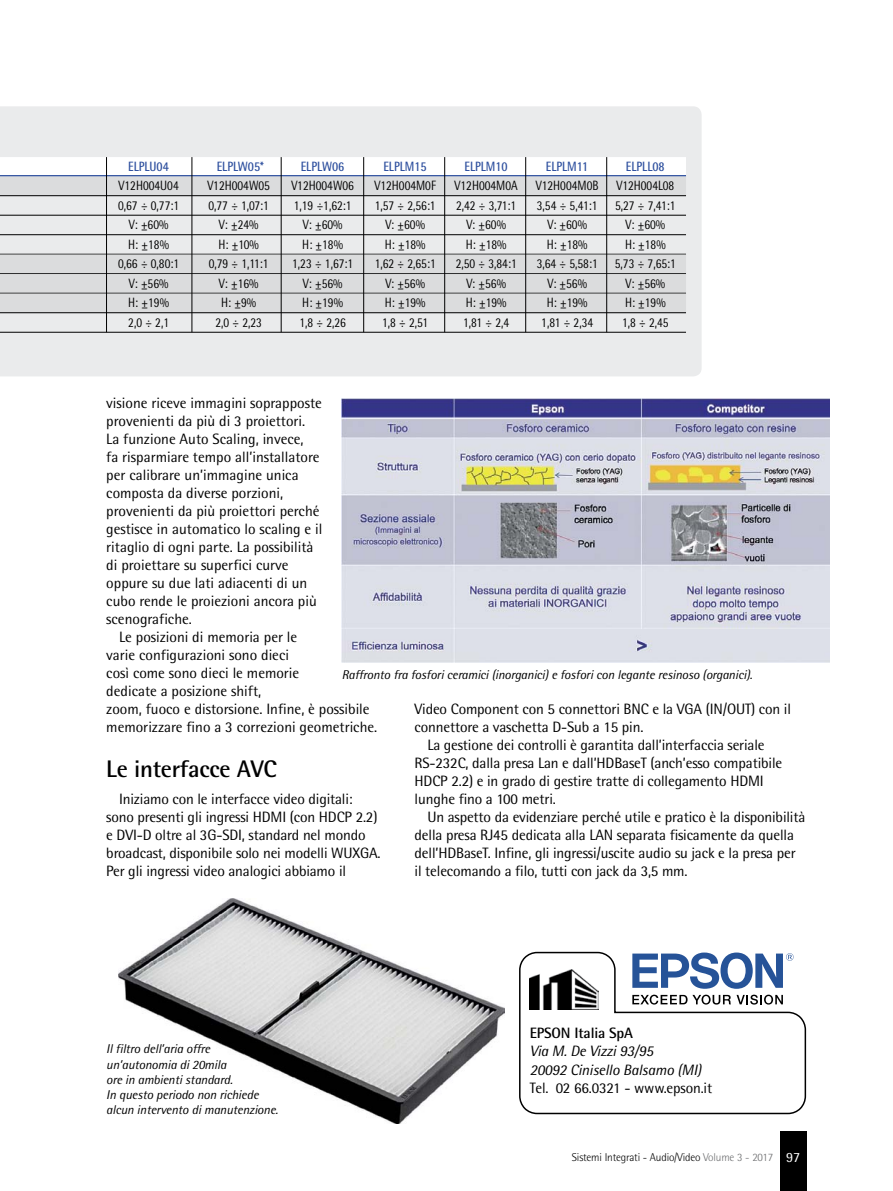
<style>
.page{position:relative;width:893px;height:1191px;background:#fff}
.page>*{position:absolute;margin:0;border:0;box-sizing:border-box;transform-origin:0 0}
.q_titolino_singolo{font:700 24px "Rotis Semi Sans";letter-spacing:-.01em;color:#000}
.q_testo{font:15px/18px "Rotis Semi Sans";letter-spacing:-.01em;color:#000}
.q_indirizzo{font:15px/18px "Rotis Semi Sans";letter-spacing:-.01em;color:#000}
.q_indirizzo-2{font:italic 15px/18px "Rotis Semi Sans";letter-spacing:-.01em;color:#000}
.t1{font:13.5px "Rotis Semi Sans";color:#000;scale:.85 1}
.t2{font:700 13.5px "Rotis Semi Sans";color:#2d4f9e;scale:.85 1}
.q_didascalia_nuova{font:italic 12.75px/15px "Rotis Semi Sans";letter-spacing:-.01em;color:#000}
.t3{font:300 11.25px "Rotis Semi Sans";letter-spacing:-.015em;color:#000}
.s1{font-weight:700;font-style:normal}
.s2{font-style:italic}
.s3{color:#6d6e70}
.s4{font-weight:400;font-size:14.1px;color:#fff}
</style>
<div class="page">
<div style="left:780px;top:1131px;width:26px;height:60px;background:#000"></div>
<img style="left:119px;top:898px;width:386px;height:225px">
<svg style="left:519px;top:951px;width:288px;height:164px"></svg>
<img style="left:530px;top:969px;width:68px;height:40px">
<svg style="left:632px;top:994px;width:99px;height:10px"></svg>
<svg style="left:737px;top:994px;width:46px;height:10px"></svg>
<svg style="left:632px;top:952px;width:162px;height:36px"></svg>
<div style="left:0;top:106px;width:702px;height:270px;background:#eaebec"></div>
<div style="left:0;top:157px;width:686px;height:19px;background:#fff"></div>
<hr style="left:0;top:175px;width:686px;height:1px;background:#2d4f9e">
<div style="left:0;top:176px;width:686px;height:20px;background:#dbdcdd"></div>
<hr style="left:0;top:195px;width:686px;height:1px;background:#000">
<hr style="left:0;top:215px;width:686px;height:1px;background:#000">
<hr style="left:0;top:234px;width:686px;height:1px;background:#000">
<div style="left:0;top:254px;width:686px;height:20px;background:#dbdcdd"></div>
<hr style="left:0;top:273px;width:686px;height:1px;background:#000">
<div style="left:0;top:274px;width:686px;height:19px;background:#dbdcdd"></div>
<div style="left:0;top:293px;width:686px;height:20px;background:#dbdcdd"></div>
<hr style="left:0;top:312px;width:686px;height:1px;background:#000">
<hr style="left:0;top:332px;width:686px;height:1px;background:#000">
<hr style="left:106px;top:157px;width:1px;height:175px;background:#000">
<hr style="left:192px;top:157px;width:1px;height:175px;background:#000">
<hr style="left:281px;top:157px;width:1px;height:175px;background:#000">
<hr style="left:363px;top:157px;width:1px;height:175px;background:#000">
<hr style="left:444px;top:157px;width:1px;height:175px;background:#000">
<hr style="left:525px;top:157px;width:1px;height:175px;background:#000">
<hr style="left:606px;top:157px;width:1px;height:175px;background:#000">
<img style="left:341px;top:398px;width:489px;height:264px">
<p class="t2" style="left:128px;top:158px;width:50px">ELPLU04</p>
<p class="t2" style="left:217px;top:158px;width:57px">ELPLW05*</p>
<p class="t2" style="left:301px;top:158px;width:53px">ELPLW06</p>
<p class="t2" style="left:383px;top:158px;width:53px">ELPLM15</p>
<p class="t2" style="left:464px;top:158px;width:52px">ELPLM10</p>
<p class="t2" style="left:546px;top:158px;width:52px">ELPLM11</p>
<p class="t2" style="left:626px;top:158px;width:47px">ELPLL08</p>
<p class="t1" style="left:119px;top:178px;width:72px">V12H004U04</p>
<p class="t1" style="left:207px;top:178px;width:75px">V12H004W05</p>
<p class="t1" style="left:291px;top:178px;width:75px">V12H004W06</p>
<p class="t1" style="left:374px;top:178px;width:74px">V12H004M0F</p>
<p class="t1" style="left:455px;top:178px;width:76px">V12H004M0A</p>
<p class="t1" style="left:536px;top:178px;width:75px">V12H004M0B</p>
<p class="t1" style="left:616px;top:178px;width:70px">V12H004L08</p>
<p class="t1" style="left:118px;top:197px;width:73px">0,67 ÷ 0,77:1</p>
<p class="t1" style="left:208px;top:197px;width:73px">0,77 ÷ 1,07:1</p>
<p class="t1" style="left:294px;top:197px;width:69px">1,19 ÷1,62:1</p>
<p class="t1" style="left:375px;top:197px;width:73px">1,57 ÷ 2,56:1</p>
<p class="t1" style="left:456px;top:197px;width:72px">2,42 ÷ 3,71:1</p>
<p class="t1" style="left:537px;top:197px;width:73px">3,54 ÷ 5,41:1</p>
<p class="t1" style="left:615px;top:197px;width:73px">5,27 ÷ 7,41:1</p>
<p class="t1" style="left:129px;top:217px;width:48px">V: ±60%</p>
<p class="t1" style="left:219px;top:217px;width:48px">V: ±24%</p>
<p class="t1" style="left:303px;top:217px;width:48px">V: ±60%</p>
<p class="t1" style="left:385px;top:217px;width:48px">V: ±60%</p>
<p class="t1" style="left:466px;top:217px;width:48px">V: ±60%</p>
<p class="t1" style="left:547px;top:217px;width:48px">V: ±60%</p>
<p class="t1" style="left:625px;top:217px;width:48px">V: ±60%</p>
<p class="t1" style="left:128px;top:236px;width:49px">H: ±18%</p>
<p class="t1" style="left:219px;top:236px;width:49px">H: ±10%</p>
<p class="t1" style="left:302px;top:236px;width:49px">H: ±18%</p>
<p class="t1" style="left:385px;top:236px;width:49px">H: ±18%</p>
<p class="t1" style="left:466px;top:236px;width:49px">H: ±18%</p>
<p class="t1" style="left:547px;top:236px;width:49px">H: ±18%</p>
<p class="t1" style="left:625px;top:236px;width:49px">H: ±18%</p>
<p class="t1" style="left:118px;top:256px;width:73px">0,66 ÷ 0,80:1</p>
<p class="t1" style="left:209px;top:256px;width:72px">0,79 ÷ 1,11:1</p>
<p class="t1" style="left:292px;top:256px;width:73px">1,23 ÷ 1,67:1</p>
<p class="t1" style="left:375px;top:256px;width:73px">1,62 ÷ 2,65:1</p>
<p class="t1" style="left:456px;top:256px;width:73px">2,50 ÷ 3,84:1</p>
<p class="t1" style="left:537px;top:256px;width:73px">3,64 ÷ 5,58:1</p>
<p class="t1" style="left:615px;top:256px;width:73px">5,73 ÷ 7,65:1</p>
<p class="t1" style="left:129px;top:275px;width:48px">V: ±56%</p>
<p class="t1" style="left:219px;top:275px;width:48px">V: ±16%</p>
<p class="t1" style="left:303px;top:275px;width:48px">V: ±56%</p>
<p class="t1" style="left:385px;top:275px;width:48px">V: ±56%</p>
<p class="t1" style="left:466px;top:275px;width:48px">V: ±56%</p>
<p class="t1" style="left:547px;top:275px;width:48px">V: ±56%</p>
<p class="t1" style="left:625px;top:275px;width:48px">V: ±56%</p>
<p class="t1" style="left:128px;top:295px;width:49px">H: ±19%</p>
<p class="t1" style="left:221px;top:295px;width:43px">H: ±9%</p>
<p class="t1" style="left:302px;top:295px;width:49px">H: ±19%</p>
<p class="t1" style="left:385px;top:295px;width:49px">H: ±19%</p>
<p class="t1" style="left:466px;top:295px;width:49px">H: ±19%</p>
<p class="t1" style="left:547px;top:295px;width:49px">H: ±19%</p>
<p class="t1" style="left:625px;top:295px;width:49px">H: ±19%</p>
<p class="t1" style="left:128px;top:314px;width:50px">2,0 ÷ 2,1</p>
<p class="t1" style="left:215px;top:314px;width:56px">2,0 ÷ 2,23</p>
<p class="t1" style="left:299px;top:314px;width:56px">1,8 ÷ 2,26</p>
<p class="t1" style="left:382px;top:314px;width:56px">1,8 ÷ 2,51</p>
<p class="t1" style="left:463px;top:314px;width:56px">1,81 ÷ 2,4</p>
<p class="t1" style="left:541px;top:314px;width:63px">1,81 ÷ 2,34</p>
<p class="t1" style="left:622px;top:314px;width:56px">1,8 ÷ 2,45</p>
<p class="q_testo" style="left:106px;top:394px;width:218px">visione riceve immagini soprapposte provenienti da più di 3 proiettori.<br>La funzione Auto Scaling, invece,<br>fa risparmiare tempo all’installatore per calibrare un’immagine unica composta da diverse porzioni, provenienti da più proiettori perché gestisce in automatico lo scaling e il ritaglio di ogni parte. La possibilità di proiettare su superfici curve oppure su due lati adiacenti di un cubo rende le proiezioni ancora più scenografiche.</p>
<p class="q_testo" style="left:106px;top:628px;width:272px;text-indent:13px">Le posizioni di memoria per le<br>varie configurazioni sono dieci<br>così come sono dieci le memorie<br>dedicate a posizione shift,<br>zoom, fuoco e distorsione. Infine, è possibile memorizzare fino a 3 correzioni geometriche.</p>
<p class="q_titolino_singolo" style="left:106px;top:754px;width:172px">Le interfacce AVC</p>
<p class="q_testo" style="left:106px;top:790px;width:276px;text-indent:13px">Iniziamo con le interfacce video digitali: sono presenti gli ingressi HDMI (con HDCP 2.2) e DVI-D oltre al 3G-SDI, standard nel mondo broadcast, disponibile solo nei modelli WUXGA.<br>Per gli ingressi video analogici abbiamo il</p>
<p class="q_didascalia_nuova" style="left:342px;top:667px;width:412px">Raffronto fra fosfori ceramici (inorganici) e fosfori con legante resinoso (organici).</p>
<p class="q_testo" style="left:415px;top:700px;width:378px">Video Component con 5 connettori BNC e la VGA (IN/OUT) con il connettore a vaschetta D-Sub a 15 pin.</p>
<p class="q_testo" style="left:415px;top:736px;width:369px;text-indent:13px">La gestione dei controlli è garantita dall’interfaccia seriale RS-232C, dalla presa Lan e dall’HDBaseT (anch’esso compatibile HDCP 2.2) e in grado di gestire tratte di collegamento HDMI lunghe fino a 100 metri.</p>
<p class="q_testo" style="left:415px;top:808px;width:392px;text-indent:13px">Un aspetto da evidenziare perché utile e pratico è la disponibilità della presa RJ45 dedicata alla LAN separata fisicamente da quella dell’HDBaseT. Infine, gli ingressi/uscite audio su jack e la presa per il telecomando a filo, tutti con jack da 3,5 mm.</p>
<p class="q_didascalia_nuova" style="left:106px;top:1041px;width:122px">Il filtro dell’aria offre un’autonomia di 20mila</p>
<p class="q_didascalia_nuova" style="left:106px;top:1071px;width:128px">ore in ambienti standard.</p>
<p class="q_didascalia_nuova" style="left:106px;top:1086px;width:173px">In questo periodo non richiede alcun intervento di manutenzione.</p>
<p class="q_indirizzo-2" style="left:530px;top:1024px;width:125px"><span class="s1">EPSON Italia SpA<br></span>Via M. De Vizzi 93/95</p>
<p class="q_indirizzo" style="left:530px;top:1060px;width:184px"><span class="s2">20092 Cinisello Balsamo (MI)<br></span>Tel. 02 66.0321 - www.epson.it</p>
<p class="t3" style="left:572px;top:1150px;width:230px">Sistemi Integrati - Audio/Video <span class="s3">Volume 3 - 2017</span> <span class="s4">97</span></p>
</div>
